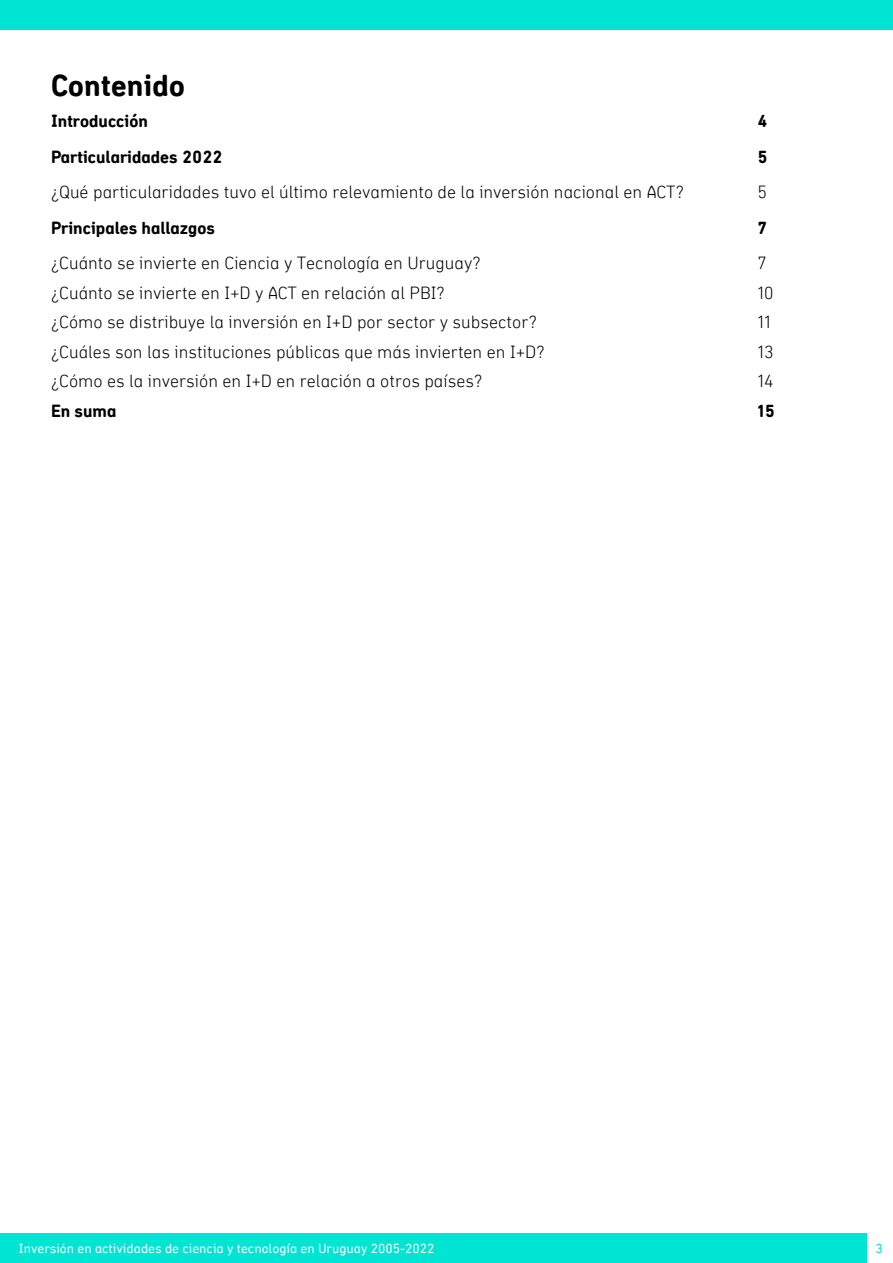
<style>
.page{position:relative;width:893px;height:1263px;background:#fff}
.page>*{position:absolute;margin:0;border:0;box-sizing:border-box;transform-origin:0 0}
.t1{font:700 31.5px "Aniifont";letter-spacing:.005em;color:#000}
.t2{font:100 18px "Aniifont";color:#000}
.t3{font:700 18px "Aniifont";color:#000}
.t4{font:13.5px "aniifont";color:#fff}
.t5{font:13.5px "aniifont";color:#00e4d3}
</style>
<div class="page">
<div style="left:0;top:1233px;width:893px;height:30px;background:#00e4d3"></div>
<div style="left:867px;top:1231px;width:26px;height:32px;background:#fff"></div>
<div style="left:0;top:0;width:893px;height:29px;background:#00e4d3"></div>
<h1 class="t1" style="left:51px;top:66px;width:135px">Contenido</h1>
<p class="t3" style="left:51px;top:110px;width:98px">Introducción</p>
<p class="t3" style="left:758px;top:110px;width:12px">4</p>
<p class="t3" style="left:51px;top:145px;width:173px">Particularidades 2022</p>
<p class="t3" style="left:758px;top:145px;width:12px">5</p>
<p class="t2" style="left:51px;top:182px;width:634px">¿Qué particularidades tuvo el último relevamiento de la inversión nacional en ACT?</p>
<p class="t2" style="left:758px;top:182px;width:11px">5</p>
<p class="t3" style="left:51px;top:216px;width:165px">Principales hallazgos</p>
<p class="t3" style="left:758px;top:216px;width:11px">7</p>
<p class="t2" style="left:51px;top:253px;width:431px">¿Cuánto se invierte en Ciencia y Tecnología en Uruguay?</p>
<p class="t2" style="left:758px;top:253px;width:10px">7</p>
<p class="t2" style="left:51px;top:282px;width:395px">¿Cuánto se invierte en I+D y ACT en relación al PBI?</p>
<p class="t2" style="left:758px;top:282px;width:18px">10</p>
<p class="t2" style="left:51px;top:312px;width:487px">¿Cómo se distribuye la inversión en I+D por sector y subsector?</p>
<p class="t2" style="left:758px;top:312px;width:15px">11</p>
<p class="t2" style="left:51px;top:341px;width:495px">¿Cuáles son las instituciones públicas que más invierten en I+D?</p>
<p class="t2" style="left:758px;top:341px;width:18px">13</p>
<p class="t2" style="left:51px;top:371px;width:433px">¿Cómo es la inversión en I+D en relación a otros países?</p>
<p class="t2" style="left:758px;top:371px;width:18px">14</p>
<p class="t3" style="left:51px;top:399px;width:67px">En suma</p>
<p class="t3" style="left:758px;top:399px;width:19px">15</p>
<p class="t4" style="left:19px;top:1241px;width:417px">Inversión en actividades de ciencia y tecnología en Uruguay 2005-2022</p>
<p class="t5" style="left:876px;top:1241px;width:9px">3</p>
</div>
